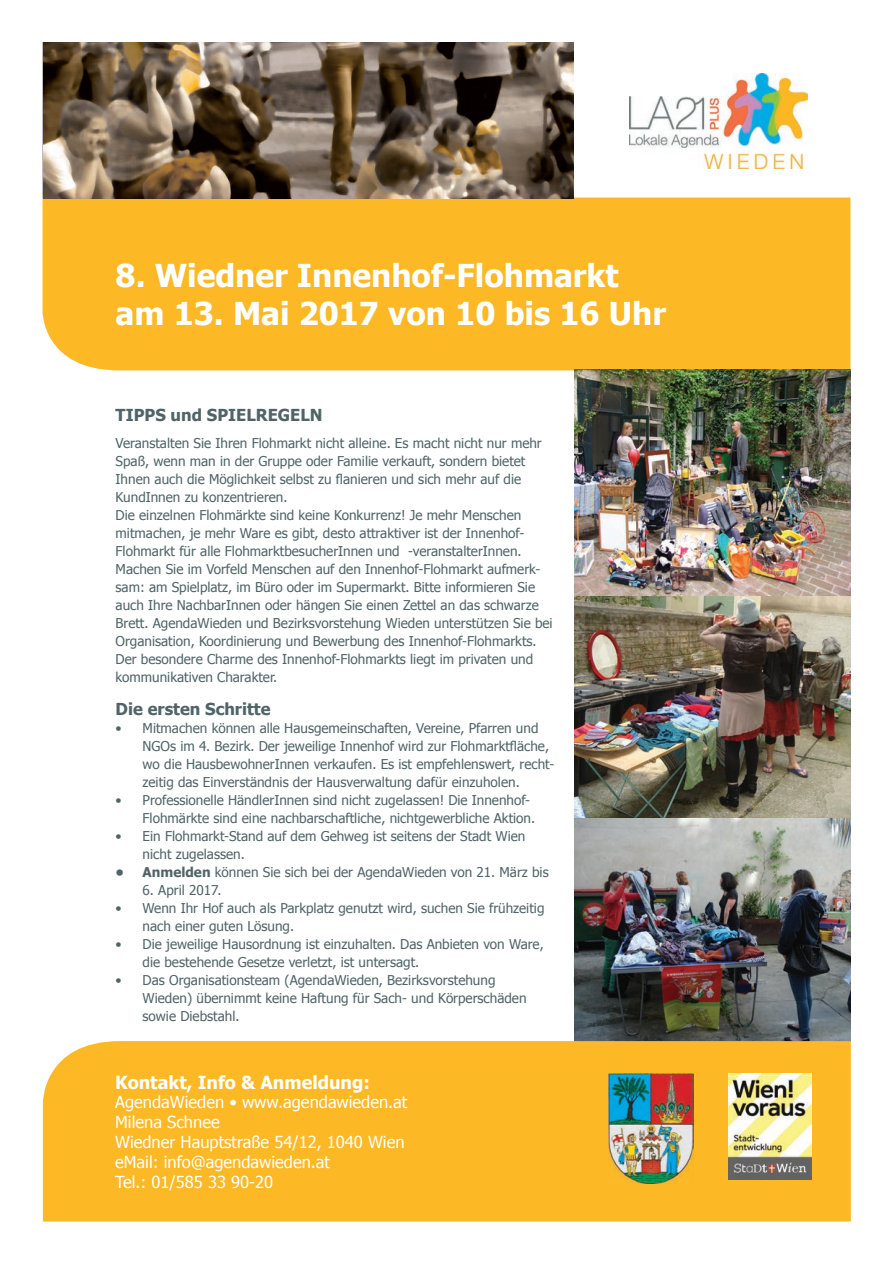
<style>
.page{position:relative;width:893px;height:1263px;background:#fff}
.page>*{position:absolute;margin:0;border:0;box-sizing:border-box;transform-origin:0 0}
.t1{font:700 31.5px/37.8px "Tahoma";color:#fff}
.t2{font:700 18px "Tahoma";color:#fff}
.t3{font:16.5px/19.8px "Tahoma";color:#fff}
.t4{font:700 16.5px "Tahoma";color:#506468}
.t5{font:13.5px/18px "Tahoma";color:#506468}
.s1{font-weight:700}
</style>
<div class="page">
<img style="left:629px;top:73px;width:178px;height:95px">
<div style="left:43px;top:198px;width:807px;height:172px;background:#fcb825"></div>
<img style="left:43px;top:43px;width:530px;height:155px">
<img style="left:574px;top:370px;width:276px;height:448px">
<img style="left:574px;top:818px;width:276px;height:223px">
<div style="left:43px;top:1041px;width:808px;height:180px;background:#fcb825"></div>
<img style="left:608px;top:1074px;width:85px;height:109px">
<img style="left:729px;top:1074px;width:83px;height:105px">
<h1 class="t1" style="left:116px;top:255px;width:552px">8. Wiedner Innenhof-Flohmarkt am 13. Mai 2017 von 10 bis 16 Uhr</h1>
<p class="t4" style="left:116px;top:405px;width:208px">TIPPS und SPIELREGELN</p>
<p class="t5" style="left:116px;top:434px;width:439px">Veranstalten Sie Ihren Flohmarkt nicht alleine. Es macht nicht nur mehr Spaß, wenn man in der Gruppe oder Familie verkauft, sondern bietet Ihnen auch die Möglichkeit selbst zu flanieren und sich mehr auf die KundInnen zu konzentrieren.<br>Die einzelnen Flohmärkte sind keine Konkurrenz! Je mehr Menschen mitmachen, je mehr Ware es gibt, desto attraktiver ist der Innenhof-Flohmarkt für alle FlohmarktbesucherInnen und -veranstalterInnen.<br>Machen Sie im Vorfeld Menschen auf den Innenhof-Flohmarkt aufmerk&shy;sam: am Spielplatz, im Büro oder im Supermarkt. Bitte informieren Sie auch Ihre NachbarInnen oder hängen Sie einen Zettel an das schwarze Brett. AgendaWieden und Bezirksvorstehung Wieden unterstützen Sie bei Organisation, Koordinierung und Bewerbung des Innenhof-Flohmarkts.<br>Der besondere Charme des Innenhof-Flohmarkts liegt im privaten und kommunikativen Charakter.</p>
<p class="t4" style="left:116px;top:699px;width:157px">Die ersten Schritte</p>
<p class="t5" style="left:143px;top:719px;width:413px;text-indent:-27px">• Mitmachen können alle Hausgemeinschaften, Vereine, Pfarren und NGOs im 4. Bezirk. Der jeweilige Innenhof wird zur Flohmarktfläche, wo die HausbewohnerInnen verkaufen. Es ist empfehlenswert, recht&shy;zeitig das Einverständnis der Hausverwaltung dafür einzuholen.</p>
<p class="t5" style="left:143px;top:791px;width:394px;text-indent:-27px">• Professionelle HändlerInnen sind nicht zugelassen! Die Innenhof-<br>Flohmärkte sind eine nachbarschaftliche, nichtgewerbliche Aktion.</p>
<p class="t5" style="left:143px;top:827px;width:384px;text-indent:-27px">• Ein Flohmarkt-Stand auf dem Gehweg ist seitens der Stadt Wien nicht zugelassen.</p>
<p class="t5" style="left:116px;top:863px;width:435px"><span class="s1">• Anmelden</span> können Sie sich bei der AgendaWieden von 21. März bis</p>
<p class="t5" style="left:143px;top:881px;width:81px">6. April 2017.</p>
<p class="t5" style="left:143px;top:899px;width:403px;text-indent:-27px">• Wenn Ihr Hof auch als Parkplatz genutzt wird, suchen Sie frühzeitig nach einer guten Lösung.</p>
<p class="t5" style="left:143px;top:935px;width:403px;text-indent:-27px">• Die jeweilige Hausordnung ist einzuhalten. Das Anbieten von Ware, die bestehende Gesetze verletzt, ist untersagt.</p>
<p class="t5" style="left:143px;top:971px;width:385px;text-indent:-27px">• Das Organisationsteam (AgendaWieden, Bezirksvorstehung<br>Wieden) übernimmt keine Haftung für Sach- und Körperschäden sowie Diebstahl.</p>
<h2 class="t2" style="left:115px;top:1071px;width:256px">Kontakt, Info &amp; Anmeldung:</h2>
<p class="t3" style="left:115px;top:1092px;width:294px">AgendaWieden • www.agendawieden.at<br>Milena Schnee<br>Wiedner Hauptstraße 54/12, 1040 Wien eMail: info@agendawieden.at<br>Tel.: 01/585 33 90-20</p>
</div>
